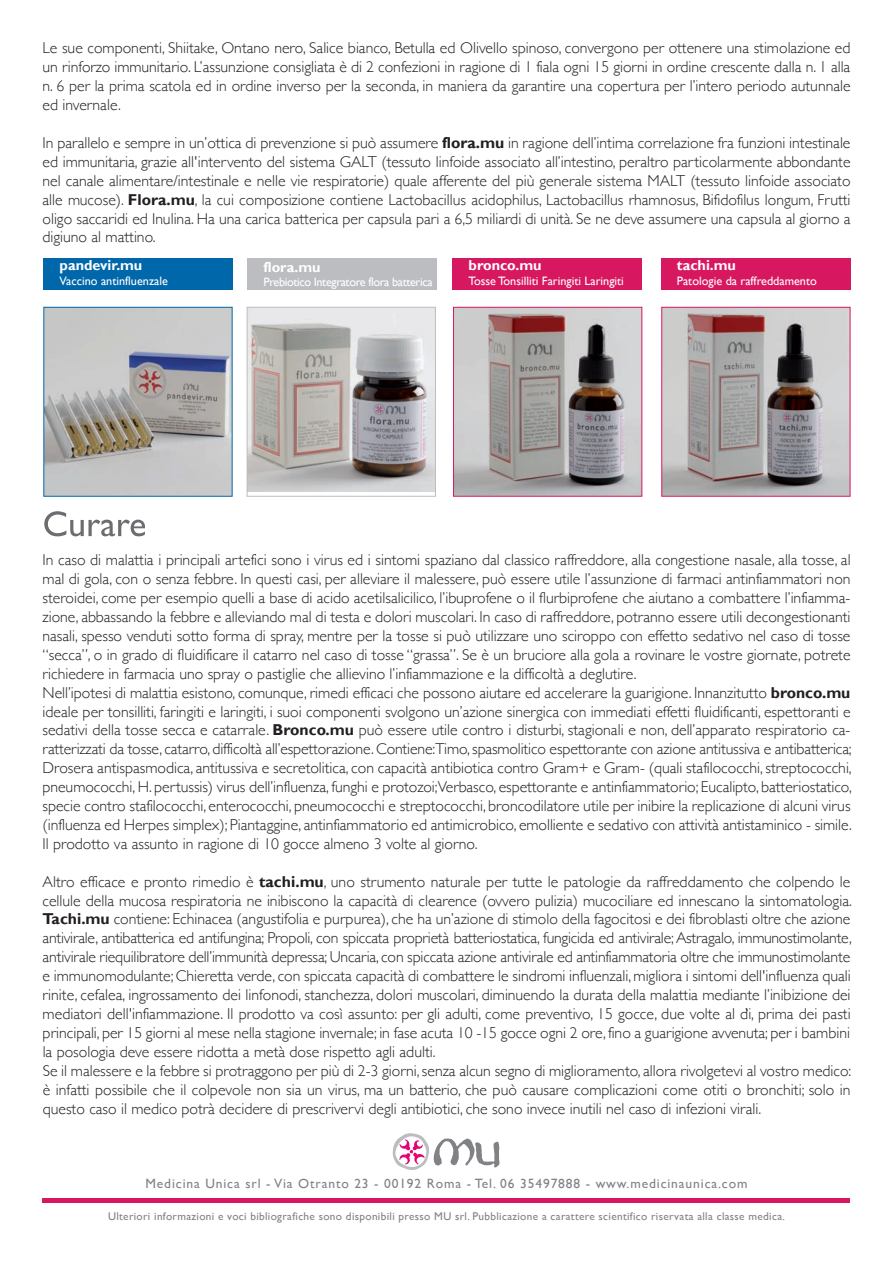
<style>
.page{position:relative;width:893px;height:1263px;background:#fff}
.page>*{position:absolute;margin:0;border:0;box-sizing:border-box;transform-origin:0 0}
.t1{font:300 15.75px/18.9px "Gill Sans";color:#231f20}
.t2{font:700 14.4px "Gill Sans";color:#fff}
.t3{font:13.5px "Gill Sans";letter-spacing:.065em;color:#808285}
.t4{font:12.15px "Gill Sans";color:#fff}
.t5{font:12.15px "Gill Sans";letter-spacing:-.03em;color:#fff}
.t6{font:11.25px "Gill Sans";letter-spacing:.03em;color:#808285}
.s1{font-weight:700}
</style>
<div class="page">
<div style="left:247px;top:259px;width:189px;height:31px;background:#bcbdc0"></div>
<div style="left:452px;top:259px;width:189px;height:31px;background:#d71861"></div>
<svg style="left:393px;top:1133px;width:106px;height:37px"></svg>
<img style="left:455px;top:309px;width:185px;height:186px">
<div style="left:453px;top:307px;width:189px;height:190px;border:1px solid #d71861"></div>
<div style="left:661px;top:259px;width:189px;height:31px;background:#d71861"></div>
<img style="left:663px;top:309px;width:185px;height:186px">
<div style="left:661px;top:307px;width:189px;height:190px;border:1px solid #d71861"></div>
<img style="left:249px;top:309px;width:185px;height:183px">
<div style="left:247px;top:307px;width:189px;height:190px;border:1px solid #bcbdc0"></div>
<img style="left:45px;top:309px;width:186px;height:186px">
<div style="left:43px;top:307px;width:190px;height:190px;border:1px solid #0067aa"></div>
<hr style="left:43px;top:1198px;width:807px;height:4px;background:#d71861">
<div style="left:43px;top:259px;width:190px;height:31px;background:#0067aa"></div>
<svg style="left:44px;top:511px;width:101px;height:25px"></svg>
<p class="t1" style="left:43px;top:39px;width:810px;text-align:justify">Le sue componenti, Shiitake, Ontano nero, Salice bianco, Betulla ed Olivello spinoso, convergono per ottenere una stimolazione ed un rinforzo immunitario. L’assunzione consigliata è di 2 confezioni in ragione di 1 fiala ogni 15 giorni in ordine crescente dalla n. 1 alla n. 6 per la prima scatola ed in ordine inverso per la seconda, in maniera da garantire una copertura per l’intero periodo autunnale ed invernale.</p>
<p class="t1" style="left:43px;top:133px;width:810px;text-align:justify">In parallelo e sempre in un’ottica di prevenzione si può assumere <span class="s1">flora.mu</span> in ragione dell’intima correlazione fra funzioni intestinale ed immunitaria, grazie all'intervento del sistema GALT (tessuto linfoide associato all’intestino, peraltro particolarmente abbondante nel canale alimentare/intestinale e nelle vie respiratorie) quale afferente del più generale sistema MALT (tessuto linfoide associato alle mucose). <span class="s1">Flora.mu</span>, la cui composizione contiene Lactobacillus acidophilus, Lactobacillus rhamnosus, Bifidofilus longum, Frutti oligo saccaridi ed Inulina. Ha una carica batterica per capsula pari a 6,5 miliardi di unità. Se ne deve assumere una capsula al giorno a digiuno al mattino.</p>
<p class="t2" style="left:60px;top:257px;width:84px">pandevir.mu</p>
<p class="t4" style="left:60px;top:273px;width:110px">Vaccino antinfluenzale</p>
<p class="t2" style="left:263px;top:258px;width:58px">flora.mu</p>
<p class="t5" style="left:263px;top:275px;width:171px">Prebiotico Integratore flora batterica</p>
<p class="t2" style="left:469px;top:257px;width:74px">bronco.mu</p>
<p class="t4" style="left:469px;top:274px;width:157px">Tosse Tonsilliti Faringiti Laringiti</p>
<p class="t2" style="left:677px;top:257px;width:61px">tachi.mu</p>
<p class="t4" style="left:677px;top:274px;width:141px">Patologie da raffreddamento</p>
<p class="t1" style="left:43px;top:551px;width:811px">In caso di malattia i principali artefici sono i virus ed i sintomi spaziano dal classico raffreddore, alla congestione nasale, alla tosse, al mal di gola, con o senza febbre. In questi casi, per alleviare il malessere, può essere utile l’assunzione di farmaci antinfiammatori non steroidei, come per esempio quelli a base di acido acetilsalicilico, l’ibuprofene o il flurbiprofene che aiutano a combattere l’infiamma&shy;zione, abbassando la febbre e alleviando mal di testa e dolori muscolari. In caso di raffreddore, potranno essere utili decongestionanti nasali, spesso venduti sotto forma di spray, mentre per la tosse si può utilizzare uno sciroppo con effetto sedativo nel caso di tosse “secca”, o in grado di fluidificare il catarro nel caso di tosse “grassa”. Se è un bruciore alla gola a rovinare le vostre giornate, potrete richiedere in farmacia uno spray o pastiglie che allievino l’infiammazione e la difficoltà a deglutire.<br>Nell’ipotesi di malattia esistono, comunque, rimedi efficaci che possono aiutare ed accelerare la guarigione. Innanzitutto <span class="s1">bronco.mu </span>ideale per tonsilliti, faringiti e laringiti, i suoi componenti svolgono un’azione sinergica con immediati effetti fluidificanti, espettoranti e sedativi della tosse secca e catarrale. <span class="s1">Bronco.mu</span> puòessere utile contro i disturbi, stagionali e non, dell’apparato respiratorio ca&shy;ratterizzati da tosse, catarro, difficoltàall’espettorazione. Contiene:Timo, spasmolitico espettorante con azione antitussiva e antibatterica; Drosera antispasmodica, antitussiva e secretolitica, con capacità antibiotica contro Gram+ e Gram- (quali stafilococchi, streptococchi, pneumococchi, H. pertussis) virus dell’influenza, funghi e protozoi;Verbasco, espettorante e antinfiammatorio; Eucalipto, batteriostatico, specie contro stafilococchi, enterococchi, pneumococchi e streptococchi, broncodilatore utile per inibire la replicazione di alcuni virus (influenza ed Herpes simplex); Piantaggine, antinfiammatorio ed antimicrobico, emolliente e sedativo con attivitàantistaminico - simile.<br>Il prodotto va assunto in ragione di 10 gocce almeno 3 volte al giorno.</p>
<p class="t1" style="left:43px;top:872px;width:811px">Altro efficace e pronto rimedio è <span class="s1">tachi.mu</span>, uno strumento naturale per tutte le patologie da raffreddamento che colpendo le cellule della mucosa respiratoria ne inibiscono la capacità di clearence (ovvero pulizia) mucociliare ed innescano la sintomatologia.<br><span class="s1">Tachi.mu</span> contiene: Echinacea (angustifolia e purpurea), che ha un’azione di stimolo della fagocitosi e dei fibroblasti oltre che azione antivirale, antibatterica ed antifungina; Propoli, con spiccata proprietà batteriostatica, fungicida ed antivirale; Astragalo, immunostimolante, antivirale riequilibratore dell’immunità depressa; Uncaria, con spiccata azione antivirale ed antinfiammatoria oltre che immunostimolante e immunomodulante; Chieretta verde, con spiccata capacitàdi combattere le sindromi influenzali, migliora i sintomi dell'influenza quali rinite, cefalea, ingrossamento dei linfonodi, stanchezza, dolori muscolari, diminuendo la durata della malattia mediante l’inibizione dei mediatori dell'infiammazione. Il prodotto va così assunto: per gli adulti, come preventivo, 15 gocce, due volte al dì, prima dei pasti principali, per 15 giorni al mese nella stagione invernale; in fase acuta 10 -15 gocce ogni 2 ore, fino a guarigione avvenuta; per i bambini la posologia deve essere ridotta a metàdose rispetto agli adulti.<br>Se il malessere e la febbre si protraggono per più di 2-3 giorni, senza alcun segno di miglioramento, allora rivolgetevi al vostro medico: è infatti possibile che il colpevole non sia un virus, ma un batterio, che può causare complicazioni come otiti o bronchiti; solo in questo caso il medico potrà decidere di prescrivervi degli antibiotici, che sono invece inutili nel caso di infezioni virali.</p>
<p class="t3" style="left:146px;top:1176px;width:603px">Medicina Unica srl - Via Otranto 23 - 00192 Roma - Tel. 06 35497888 - www.medicinaunica.com</p>
<p class="t6" style="left:108px;top:1210px;width:678px">Ulteriori informazioni e voci bibliografiche sono disponibili presso MU srl. Pubblicazione a carattere scientifico riservata alla classe medica.</p>
</div>
